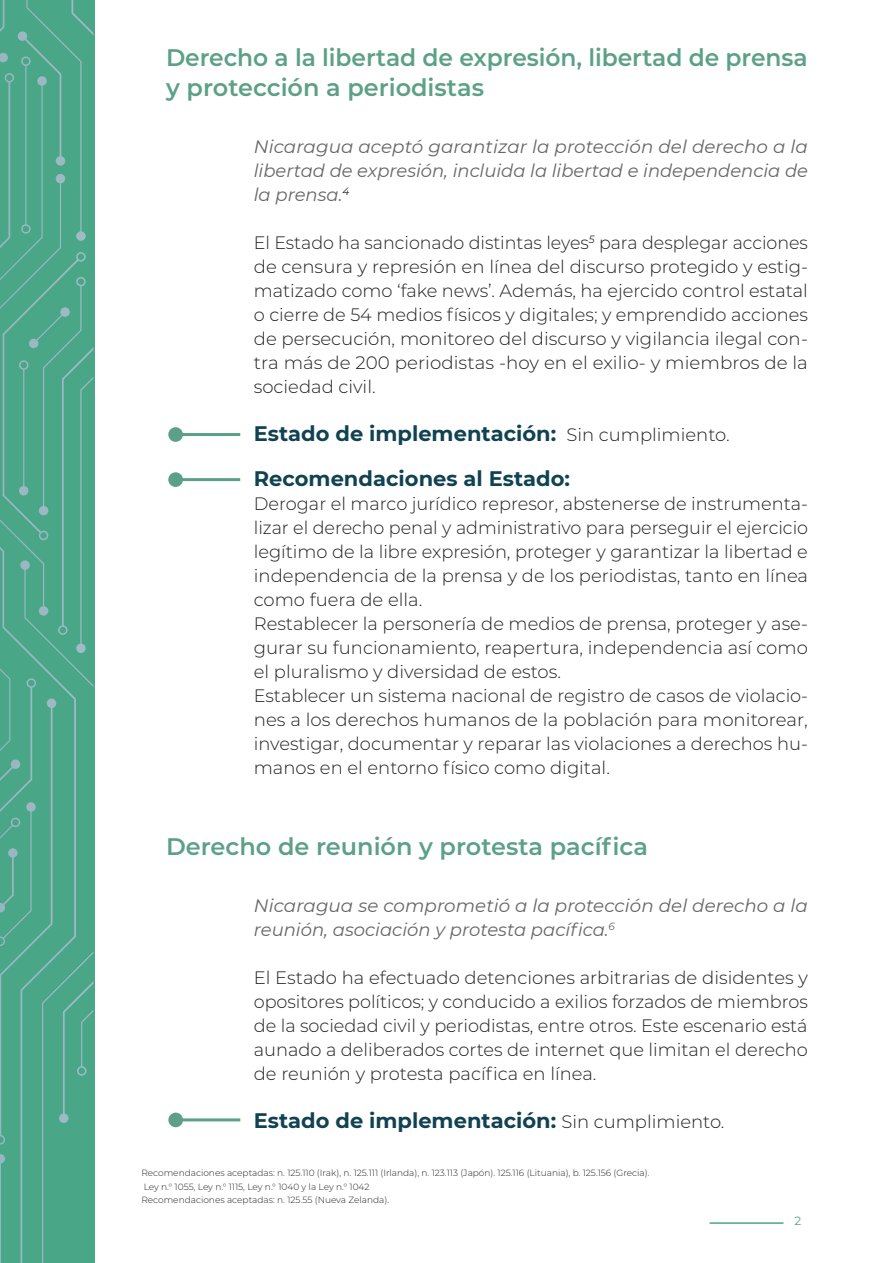
<style>
.page{position:relative;width:893px;height:1263px;background:#fff}
.page>*{position:absolute;margin:0;border:0;box-sizing:border-box;transform-origin:0 0}
.Subtitulo-cuerpo{font:600 24px/30px "Montserrat";letter-spacing:-.005em;color:#5ca187}
.Cuerpo{font:700 21px "Montserrat";color:#104252}
.Cuerpo-2{font:300 18px/24px "Montserrat";color:#231f20;text-align:justify}
.Cuerpo-3{font:italic 18px/24px "Montserrat";color:#666;text-align:justify}
.t1{font:12px "Montserrat";color:#5ca187}
.Footnote{font:300 9px "Montserrat";color:#231f20}
.s1{font-weight:300;font-size:18px;color:#231f20}
</style>
<div class="page">
<hr style="left:710px;top:1222px;width:73px;height:2px;background:#49a686">
<hr style="left:181px;top:433px;width:59px;height:3px;background:#5ca187">
<div style="left:168px;top:427px;width:15px;height:15px;background:#5ca187;border-radius:50%"></div>
<hr style="left:181px;top:478px;width:59px;height:3px;background:#5ca187">
<div style="left:168px;top:472px;width:15px;height:15px;background:#5ca187;border-radius:50%"></div>
<hr style="left:181px;top:1118px;width:59px;height:3px;background:#5ca187">
<div style="left:168px;top:1112px;width:15px;height:15px;background:#5ca187;border-radius:50%"></div>
<div style="left:0;top:0;width:94px;height:1263px;background:#49a686"></div>
<svg style="left:0;top:0;width:93px;height:540px"></svg>
<p class="Subtitulo-cuerpo" style="left:166px;top:41px;width:643px">Derecho a la libertad de expresión, libertad de prensa y protección a periodistas</p>
<p class="Cuerpo-3" style="left:254px;top:134px;width:556px">Nicaragua aceptó garantizar la protección del derecho a la libertad de expresión, incluida la libertad e independencia de la prensa.<sup>4</sup></p>
<p class="Cuerpo-2" style="left:254px;top:230px;width:556px">El Estado ha sancionado distintas leyes<sup>5</sup> para desplegar acciones de censura y represión en línea del discurso protegido y estig&shy;matizado como ‘fake news’. Además, ha ejercido control estatal o cierre de 54 medios físicos y digitales; y emprendido acciones de persecución, monitoreo del discurso y vigilancia ilegal con&shy;tra más de 200 periodistas -hoy en el exilio- y miembros de la sociedad civil.</p>
<p class="Cuerpo" style="left:254px;top:418px;width:477px">Estado de implementación: <span class="s1">Sin cumplimiento.</span></p>
<p class="Cuerpo" style="left:254px;top:464px;width:318px">Recomendaciones al Estado:</p>
<p class="Cuerpo-2" style="left:254px;top:491px;width:556px">Derogar el marco jurídico represor, abstenerse de instrumenta&shy;lizar el derecho penal y administrativo para perseguir el ejercicio legítimo de la libre expresión, proteger y garantizar la libertad e independencia de la prensa y de los periodistas, tanto en línea como fuera de ella.</p>
<p class="Cuerpo-2" style="left:254px;top:611px;width:556px">Restablecer la personería de medios de prensa, proteger y ase&shy;gurar su funcionamiento, reapertura, independencia así como el pluralismo y diversidad de estos.</p>
<p class="Cuerpo-2" style="left:254px;top:683px;width:556px">Establecer un sistema nacional de registro de casos de violacio&shy;nes a los derechos humanos de la población para monitorear, investigar, documentar y reparar las violaciones a derechos hu&shy;manos en el entorno físico como digital.</p>
<p class="Subtitulo-cuerpo" style="left:166px;top:831px;width:483px">Derecho de reunión y protesta pacífica</p>
<p class="Cuerpo-3" style="left:254px;top:893px;width:556px">Nicaragua se comprometió a la protección del derecho a la reunión, asociación y protesta pacífica.<sup>6</sup></p>
<p class="Cuerpo-2" style="left:254px;top:965px;width:556px">El Estado ha efectuado detenciones arbitrarias de disidentes y opositores políticos; y conducido a exilios forzados de miembros de la sociedad civil y periodistas, entre otros. Este escenario está aunado a deliberados cortes de internet que limitan el derecho de reunión y protesta pacífica en línea.</p>
<p class="Cuerpo" style="left:254px;top:1106px;width:472px">Estado de implementación: <span class="s1">Sin cumplimiento.</span></p>
<p class="Footnote" style="left:141px;top:1167px;width:510px">Recomendaciones aceptadas: n. 125.110 (Irak), n. 125.111 (Irlanda), n. 123.113 (Japón). 125.116 (Lituania), b. 125.156 (Grecia).</p>
<p class="Footnote" style="left:144px;top:1180px;width:227px">Ley n.° 1055, Ley n.° 1115, Ley n.° 1040 y la Ley n.° 1042</p>
<p class="Footnote" style="left:141px;top:1194px;width:249px">Recomendaciones aceptadas: n. 125.55 (Nueva Zelanda).</p>
<p class="t1" style="left:795px;top:1213px;width:8px">2</p>
</div>
